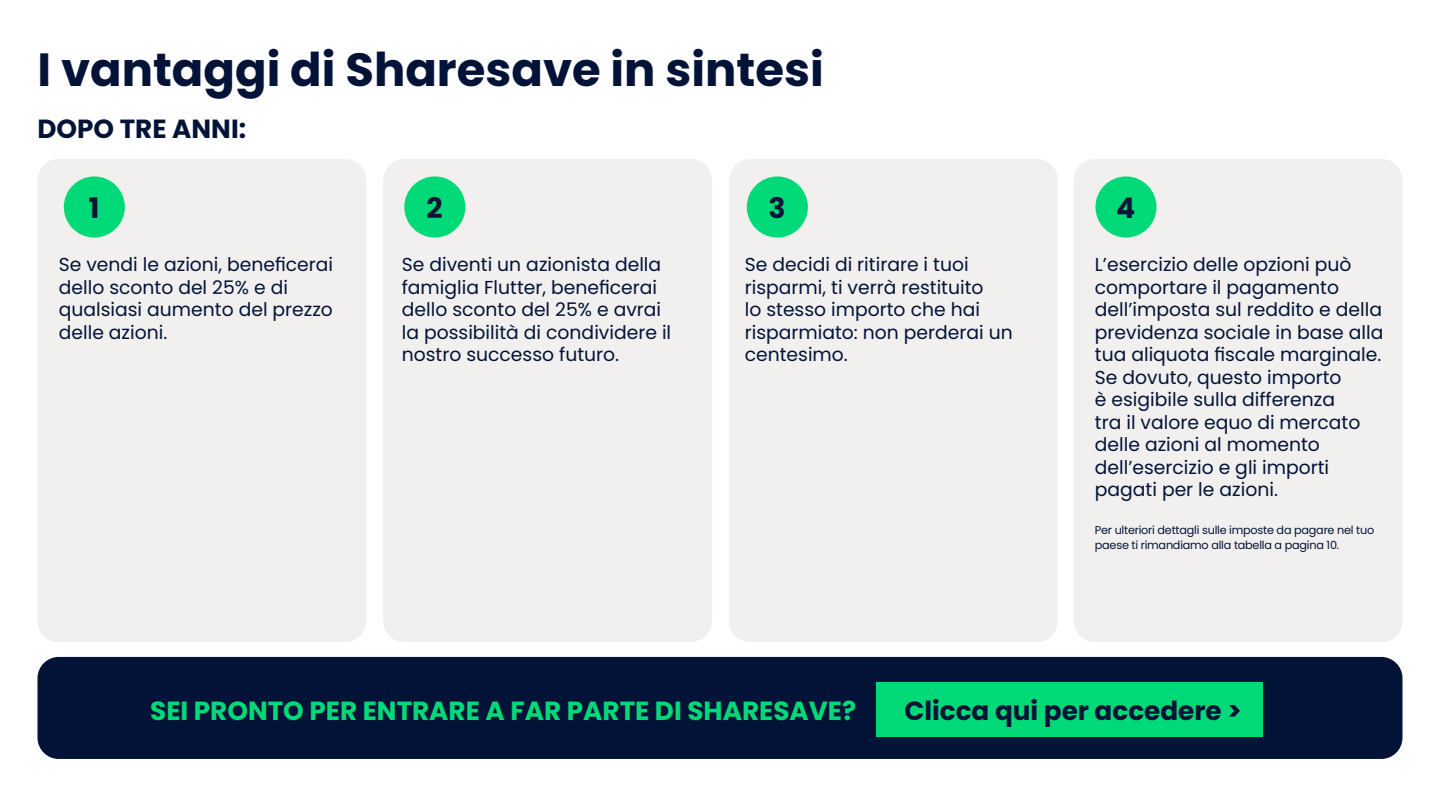
<style>
.page{position:relative;width:1440px;height:810px;background:#fff}
.page>*{position:absolute;margin:0;border:0;box-sizing:border-box;transform-origin:0 0}
.t1{font:700 46.5px "Poppins";color:#031338}
.t2{font:700 28.28px "Poppins";color:#0d1438}
.t3{font:700 26.25px "Poppins";color:#00d978}
.t4{font:700 26.25px "Poppins";color:#031338}
.t5{font:18.75px/22.5px "Poppins";color:#031338}
.t6{font:11.25px/15px "Poppins";letter-spacing:-.02em;color:#031338}
</style>
<div class="page">
<div style="left:38px;top:159px;width:328px;height:483px;background:#f1f0ee;border-radius:21px"></div>
<div style="left:38px;top:657px;width:1365px;height:102px;background:#031338;border-radius:21px"></div>
<div style="left:383px;top:159px;width:329px;height:483px;background:#f1f0ee;border-radius:21px"></div>
<div style="left:729px;top:159px;width:329px;height:483px;background:#f1f0ee;border-radius:21px"></div>
<div style="left:1074px;top:159px;width:329px;height:483px;background:#f1f0ee;border-radius:21px"></div>
<div style="left:64px;top:176px;width:61px;height:62px;background:#00d978;border-radius:50%"></div>
<div style="left:404px;top:176px;width:61px;height:62px;background:#00d978;border-radius:50%"></div>
<div style="left:1095px;top:176px;width:62px;height:62px;background:#00d978;border-radius:50%"></div>
<div style="left:747px;top:176px;width:61px;height:62px;background:#00d978;border-radius:50%"></div>
<div style="left:877px;top:682px;width:386px;height:55px;background:#00d978"></div>
<h1 class="t1" style="left:38px;top:43px;width:788px">I vantaggi di Sharesave in sintesi</h1>
<h3 class="t4" style="left:38px;top:114px;width:210px">DOPO TRE ANNI:</h3>
<h2 class="t2" style="left:89px;top:192px;width:12px">1</h2>
<h2 class="t2" style="left:427px;top:192px;width:18px">2</h2>
<h2 class="t2" style="left:769px;top:192px;width:19px">3</h2>
<h2 class="t2" style="left:1116px;top:192px;width:21px">4</h2>
<p class="t5" style="left:59px;top:253px;width:276px">Se vendi le azioni, beneficerai dello sconto del 25% e di qualsiasi aumento del prezzo delle azioni.</p>
<p class="t5" style="left:402px;top:253px;width:271px">Se diventi un azionista della famiglia Flutter, beneficerai dello sconto del 25% e avrai la possibilità di condividere il nostro successo futuro.</p>
<p class="t5" style="left:745px;top:253px;width:270px">Se decidi di ritirare i tuoi risparmi, ti verrà restituito<br>lo stesso importo che hai risparmiato: non perderai un centesimo.</p>
<p class="t5" style="left:1095px;top:253px;width:290px">L’esercizio delle opzioni può comportare il pagamento dell’imposta sul reddito e della previdenza sociale in base alla tua aliquota fiscale marginale.<br>Se dovuto, questo importo<br>è esigibile sulla differenza<br>tra il valore equo di mercato delle azioni al momento dell’esercizio e gli importi pagati per le azioni.</p>
<p class="t6" style="left:1095px;top:522px;width:281px">Per ulteriori dettagli sulle imposte da pagare nel tuo paese ti rimandiamo alla tabella a pagina 10.</p>
<h3 class="t3" style="left:150px;top:695px;width:708px">SEI PRONTO PER ENTRARE A FAR PARTE DI SHARESAVE?</h3>
<h3 class="t4" style="left:904px;top:695px;width:339px">Clicca qui per accedere &gt;</h3>
</div>
